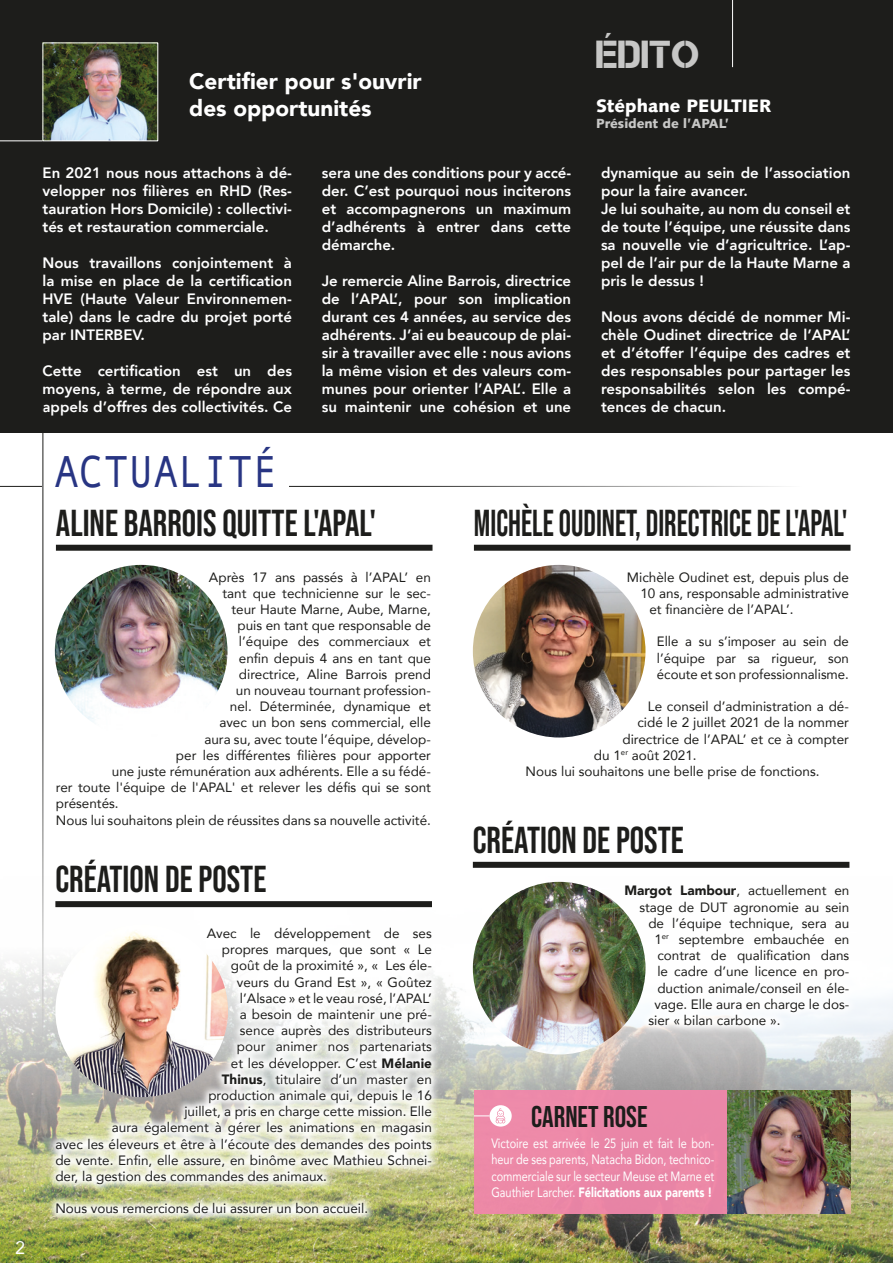
<style>
.page{position:relative;width:893px;height:1263px;background:#fff}
.page>*{position:absolute;margin:0;border:0;box-sizing:border-box;transform-origin:0 0}
.t1{font:45px "Andale Mono";color:#283583;scale:.92 1}
.t2{font:39px "Cleanwork";color:#c7c7c6}
.t3{font:37.5px "Bebas Neue";color:#1d1d1b;scale:.96 1}
.t4{font:37.5px "Bebas Neue";color:#1d1d1b;scale:.82 1}
.t5{font:30px "Bebas Neue";color:#1d1d1b;scale:.96 1}
.t6{font:900 22.5px "Avenir";color:#fff}
.t7{font:900 18px "Syntax";color:#fff}
.t8{font:18px "Avenir";color:#fff}
.t9{font:800 15px/18px "Avenir";color:#fff;text-align:justify}
.t10{font:13.5px/16.2px "Avenir";color:#1d1d1b;text-align:justify}
.t11{font:13.5px/16.2px "Avenir";color:#fff;text-align:justify;scale:.81 1}
.t12{font:900 13.2px "Syntax";color:#c7c7c6}
.s1{font-weight:900}
</style>
<div class="page">
<img style="left:0;top:876px;width:893px;height:387px">
<div style="left:0;top:0;width:893px;height:433px;background:#1d1d1b"></div>
<hr style="left:732px;top:0;width:1px;height:67px;background:#fff">
<img style="left:45px;top:45px;width:111px;height:94px">
<div style="left:43px;top:43px;width:115px;height:98px;border:1px solid #fff"></div>
<hr style="left:0;top:140px;width:43px;height:1px;background:#fff">
<hr style="left:0;top:486px;width:810px;height:1px;background:#1d1d1b">
<div style="left:43px;top:448px;width:246px;height:39px;background:#fff"></div>
<hr style="left:43px;top:395px;width:1px;height:648px;background:#1d1d1b">
<div style="left:55px;top:901px;width:377px;height:6px;background:#1d1d1b"></div>
<svg style="left:46px;top:918px;width:395px;height:305px"></svg>
<img style="left:55px;top:924px;width:173px;height:173px;border-radius:86px">
<div style="left:56px;top:545px;width:376px;height:6px;background:#1d1d1b"></div>
<img style="left:55px;top:565px;width:172px;height:172px;border-radius:86px">
<div style="left:474px;top:545px;width:376px;height:6px;background:#1d1d1b"></div>
<img style="left:473px;top:565px;width:172px;height:172px;border-radius:86px">
<div style="left:474px;top:1090px;width:376px;height:123px;background:#f087aa"></div>
<img style="left:727px;top:1090px;width:123px;height:123px">
<svg style="left:474px;top:1105px;width:38px;height:22px"></svg>
<div style="left:615px;top:875px;width:243px;height:159px;background:#fff"></div>
<img style="left:473px;top:882px;width:172px;height:172px;border-radius:86px">
<div style="left:473px;top:862px;width:376px;height:6px;background:#1d1d1b"></div>
<p class="t8" style="left:15px;top:1233px;width:12px">2</p>
<p class="t6" style="left:189px;top:62px;width:234px">Certifier pour s'ouvrir</p>
<p class="t6" style="left:189px;top:89px;width:184px">des opportunités</p>
<p class="t9" style="left:43px;top:163px;width:251px">En 2021 nous nous attachons à dé&shy;velopper nos filières en RHD (Res&shy;tauration Hors Domicile) : collectivi&shy;tés et restauration commerciale.</p>
<p class="t9" style="left:43px;top:253px;width:251px">Nous travaillons conjointement à la mise en place de la certification HVE (Haute Valeur Environnemen&shy;tale) dans le cadre du projet porté par INTERBEV.</p>
<p class="t9" style="left:43px;top:361px;width:251px">Cette certification est un des moyens, à terme, de répondre aux appels d’offres des collectivités. Ce</p>
<p class="t1" style="left:54px;top:442px;width:244px">ACTUALITÉ</p>
<p class="t9" style="left:322px;top:163px;width:251px">sera une des conditions pour y accé&shy;der. C’est pourquoi nous inciterons et accompagnerons un maximum d’adhérents à entrer dans cette démarche.</p>
<p class="t9" style="left:322px;top:271px;width:251px">Je remercie Aline Barrois, directrice de l’APAL’, pour son implication durant ces 4 années, au service des adhérents. J’ai eu beaucoup de plai&shy;sir à travailler avec elle : nous avions la même vision et des valeurs com&shy;munes pour orienter l’APAL’. Elle a su maintenir une cohésion et une</p>
<p class="t2" style="left:596px;top:33px;width:105px">ÉDITO</p>
<p class="t7" style="left:596px;top:95px;width:177px">Stéphane PEULTIER</p>
<p class="t12" style="left:596px;top:115px;width:134px">Président de l’APAL’</p>
<p class="t9" style="left:601px;top:163px;width:251px">dynamique au sein de l’association pour la faire avancer.</p>
<p class="t9" style="left:601px;top:199px;width:251px">Je lui souhaite, au nom du conseil et de toute l’équipe, une réussite dans sa nouvelle vie d’agricultrice. L’ap&shy;pel de l’air pur de la Haute Marne a pris le dessus !</p>
<p class="t9" style="left:601px;top:307px;width:251px">Nous avons décidé de nommer Mi&shy;chèle Oudinet directrice de l’APAL’ et d’étoffer l’équipe des cadres et des responsables pour partager les responsabilités selon les compé&shy;tences de chacun.</p>
<p class="t3" style="left:56px;top:502px;width:335px">ALINE BARROIS QUITTE L'APAL'</p>
<p class="t10" style="left:209px;top:568px;width:223px">Après 17 ans passés à l’APAL’ en</p>
<p class="t10" style="left:222px;top:585px;width:210px">tant que technicienne sur le sec-</p>
<p class="t10" style="left:231px;top:601px;width:201px">teur Haute Marne, Aube, Marne,</p>
<p class="t10" style="left:237px;top:617px;width:195px">puis en tant que responsable de</p>
<p class="t10" style="left:239px;top:633px;width:194px">l’équipe des commerciaux et</p>
<p class="t10" style="left:239px;top:649px;width:193px">enfin depuis 4 ans en tant que</p>
<p class="t10" style="left:239px;top:666px;width:193px">directrice, Aline Barrois prend</p>
<p class="t10" style="left:236px;top:682px;width:197px">un nouveau tournant profession-</p>
<p class="t10" style="left:230px;top:698px;width:203px">nel. Déterminée, dynamique et</p>
<p class="t10" style="left:219px;top:714px;width:213px">avec un bon sens commercial, elle</p>
<p class="t10" style="left:204px;top:730px;width:228px">aura su, avec toute l’équipe, dévelop-</p>
<p class="t10" style="left:176px;top:747px;width:257px">per les différentes filières pour apporter</p>
<p class="t10" style="left:112px;top:763px;width:321px">une juste rémunération aux adhérents. Elle a su fédé-</p>
<p class="t10" style="left:56px;top:779px;width:377px">rer toute l'équipe de l'APAL' et relever les défis qui se sont</p>
<p class="t10" style="left:56px;top:795px;width:64px">présentés.</p>
<p class="t10" style="left:56px;top:811px;width:377px">Nous lui souhaitons plein de réussites dans sa nouvelle activité.</p>
<p class="t3" style="left:55px;top:858px;width:221px">CRÉATION DE POSTE</p>
<p class="t10" style="left:207px;top:925px;width:226px">Avec le développement de ses</p>
<p class="t10" style="left:222px;top:941px;width:212px">propres marques, que sont « Le</p>
<p class="t10" style="left:231px;top:957px;width:203px">goût de la proximité », « Les éle-</p>
<p class="t10" style="left:237px;top:973px;width:197px">veurs du Grand Est », « Goûtez</p>
<p class="t10" style="left:240px;top:990px;width:193px">l’Alsace » et le veau rosé, l’APAL’</p>
<p class="t10" style="left:240px;top:1006px;width:194px">a besoin de maintenir une pré-</p>
<p class="t10" style="left:240px;top:1022px;width:194px">sence auprès des distributeurs</p>
<p class="t10" style="left:237px;top:1038px;width:197px">pour animer nos partenariats</p>
<p class="t10" style="left:231px;top:1054px;width:203px">et les développer. C’est <span class="s1">Mélanie</span></p>
<p class="t10" style="left:222px;top:1071px;width:211px"><span class="s1">Thinus</span>, titulaire d’un master en</p>
<p class="t10" style="left:208px;top:1087px;width:225px">production animale qui, depuis le 16</p>
<p class="t10" style="left:184px;top:1103px;width:249px">juillet, a pris en charge cette mission. Elle</p>
<p class="t10" style="left:112px;top:1119px;width:322px">aura également à gérer les animations en magasin</p>
<p class="t10" style="left:55px;top:1135px;width:378px">avec les éleveurs et être à l’écoute des demandes des points</p>
<p class="t10" style="left:55px;top:1152px;width:378px">de vente. Enfin, elle assure, en binôme avec Mathieu Schnei-</p>
<p class="t10" style="left:55px;top:1168px;width:273px">der, la gestion des commandes des animaux.</p>
<p class="t10" style="left:55px;top:1200px;width:314px">Nous vous remercions de lui assurer un bon accueil.</p>
<p class="t4" style="left:474px;top:502px;width:457px">MICHÈLE OUDINET, DIRECTRICE DE L'APAL'</p>
<p class="t10" style="left:627px;top:568px;width:223px">Michèle Oudinet est, depuis plus de</p>
<p class="t10" style="left:640px;top:585px;width:210px">10 ans, responsable administrative</p>
<p class="t10" style="left:649px;top:601px;width:146px">et financière de l’APAL’.</p>
<p class="t10" style="left:657px;top:633px;width:194px">Elle a su s’imposer au sein de l’équipe par sa rigueur, son écoute et son professionnalisme.</p>
<p class="t10" style="left:648px;top:698px;width:203px">Le conseil d’administration a dé-</p>
<p class="t10" style="left:637px;top:714px;width:213px">cidé le 2 juillet 2021 de la nommer</p>
<p class="t10" style="left:622px;top:730px;width:228px">directrice de l’APAL’ et ce à compter</p>
<p class="t10" style="left:594px;top:747px;width:104px">du 1<sup>er</sup> août 2021.</p>
<p class="t10" style="left:526px;top:763px;width:295px">Nous lui souhaitons une belle prise de fonctions.</p>
<p class="t3" style="left:473px;top:819px;width:221px">CRÉATION DE POSTE</p>
<p class="t10" style="left:624px;top:882px;width:227px"><span class="s1">Margot Lambour</span>, actuellement en</p>
<p class="t10" style="left:639px;top:898px;width:211px">stage de DUT agronomie au sein</p>
<p class="t10" style="left:648px;top:914px;width:203px">de l’équipe technique, sera au</p>
<p class="t10" style="left:654px;top:931px;width:196px">1<sup>er</sup> septembre embauchée en</p>
<p class="t10" style="left:657px;top:947px;width:193px">contrat de qualification dans</p>
<p class="t10" style="left:657px;top:963px;width:193px">le cadre d’une licence en pro-</p>
<p class="t10" style="left:657px;top:979px;width:193px">duction animale/conseil en éle-</p>
<p class="t10" style="left:654px;top:995px;width:196px">vage. Elle aura en charge le dos-</p>
<p class="t10" style="left:648px;top:1012px;width:134px">sier « bilan carbone ».</p>
<p class="t5" style="left:531px;top:1100px;width:123px">CARNET ROSE</p>
<p class="t11" style="left:491px;top:1135px;width:277px">Victoire est arrivée le 25 juin et fait le bon&shy;heur de ses parents, Natacha Bidon, technico&shy;commerciale sur le secteur Meuse et Marne et Gauthier Larcher. <span class="s1">Félicitations aux parents !</span></p>
</div>
